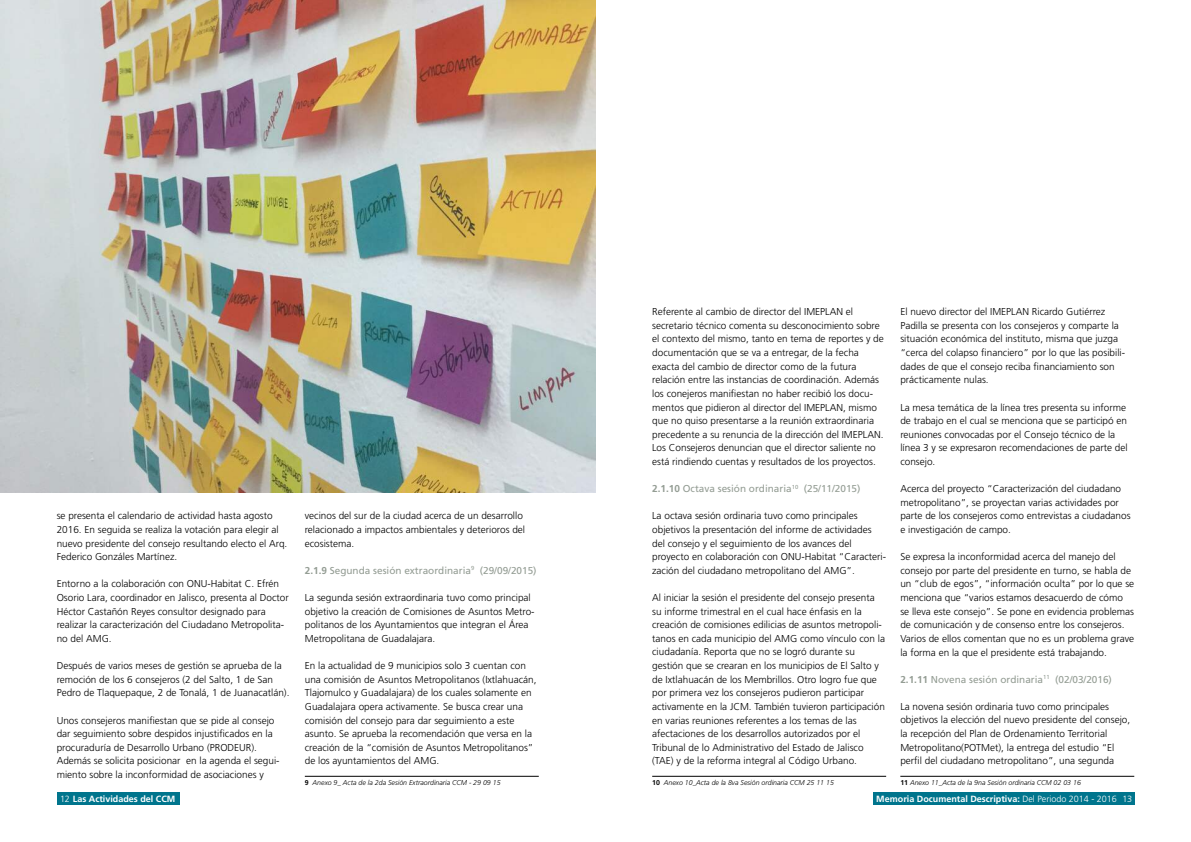
<style>
.page{position:relative;width:1191px;height:842px;background:#fff}
.page>*{position:absolute;margin:0;border:0;box-sizing:border-box;transform-origin:0 0}
.t1{font:300 10px/13.6px "Frutiger LT Std";color:#000}
.t2{font:10px "Frutiger LT Std";color:#949d94}
.t3{font:700 9px "Frutiger LT Std";color:#fff}
.t4{font:italic 300 7px "Frutiger LT Std";color:#000}
.s1{font-weight:700}
.s2{font-weight:700;font-style:normal}
.s3{font-weight:300}
</style>
<div class="page">
<hr style="left:305px;top:776px;width:234px;height:1px;background:#000">
<hr style="left:652px;top:776px;width:234px;height:1px;background:#000">
<hr style="left:900px;top:776px;width:234px;height:1px;background:#000">
<img style="left:0;top:0;width:595px;height:492px">
<div style="left:57px;top:793px;width:122px;height:12px;background:#00758d"></div>
<div style="left:873px;top:793px;width:261px;height:12px;background:#00758d"></div>
<p class="t1" style="left:57px;top:509px;width:232px">se presenta el calendario de actividad hasta agosto 2016. En seguida se realiza la votación para elegir al nuevo presidente del consejo resultando electo el Arq.<br>Federico Gonzáles Martínez.</p>
<p class="t1" style="left:57px;top:577px;width:233px">Entorno a la colaboración con ONU-Habitat C. Efrén Osorio Lara, coordinador en Jalisco, presenta al Doctor Héctor Castañón Reyes consultor designado para realizar la caracterización del Ciudadano Metropolita&shy;no del AMG.</p>
<p class="t1" style="left:57px;top:659px;width:234px">Después de varios meses de gestión se aprueba de la remoción de los 6 consejeros (2 del Salto, 1 de San<br>Pedro de Tlaquepaque, 2 de Tonalá, 1 de Juanacatlán).</p>
<p class="t1" style="left:57px;top:713px;width:224px">Unos consejeros manifiestan que se pide al consejo dar seguimiento sobre despidos injustificados en la procuraduría de Desarrollo Urbano (PRODEUR).<br>Además se solicita posicionar en la agenda el segui&shy;miento sobre la inconformidad de asociaciones y</p>
<p class="t1" style="left:305px;top:509px;width:222px">vecinos del sur de la ciudad acerca de un desarrollo relacionado a impactos ambientales y deterioros del ecosistema.</p>
<p class="t2" style="left:305px;top:564px;width:233px"><span class="s1">2.1.9</span> Segunda sesión extraordinaria<sup>9</sup> (29/09/2015)</p>
<p class="t1" style="left:305px;top:591px;width:231px">La segunda sesión extraordinaria tuvo como principal objetivo la creación de Comisiones de Asuntos Metro&shy;politanos de los Ayuntamientos que integran el Área Metropolitana de Guadalajara.</p>
<p class="t1" style="left:305px;top:659px;width:233px">En la actualidad de 9 municipios solo 3 cuentan con una comisión de Asuntos Metropolitanos (Ixtlahuacán, Tlajomulco y Guadalajara) de los cuales solamente en Guadalajara opera activamente. Se busca crear una comisión del consejo para dar seguimiento a este asunto. Se aprueba la recomendación que versa en la creación de la “comisión de Asuntos Metropolitanos” de los ayuntamientos del AMG.</p>
<p class="t4" style="left:305px;top:779px;width:197px"><span class="s2">9</span> Anexo 9_ Acta de la 2da Sesión Extraordinaria CCM - 29 09 15</p>
<p class="t1" style="left:652px;top:305px;width:233px">Referente al cambio de director del IMEPLAN el secretario técnico comenta su desconocimiento sobre el contexto del mismo, tanto en tema de reportes y de documentación que se va a entregar, de la fecha exacta del cambio de director como de la futura relación entre las instancias de coordinación. Además los conejeros manifiestan no haber recibió los docu&shy;mentos que pidieron al director del IMEPLAN, mismo que no quiso presentarse a la reunión extraordinaria precedente a su renuncia de la dirección del IMEPLAN.<br>Los Consejeros denuncian que el director saliente no está rindiendo cuentas y resultados de los proyectos.</p>
<p class="t2" style="left:652px;top:483px;width:210px"><span class="s1">2.1.10</span> Octava sesión ordinaria<sup>10</sup> (25/11/2015)</p>
<p class="t1" style="left:652px;top:509px;width:235px">La octava sesión ordinaria tuvo como principales objetivos la presentación del informe de actividades del consejo y el seguimiento de los avances del proyecto en colaboración con ONU-Habitat “Caracteri&shy;zación del ciudadano metropolitano del AMG”.</p>
<p class="t1" style="left:652px;top:591px;width:234px">Al iniciar la sesión el presidente del consejo presenta su informe trimestral en el cual hace énfasis en la creación de comisiones edilicias de asuntos metropoli&shy;tanos en cada municipio del AMG como vínculo con la ciudadanía. Reporta que no se logró durante su gestión que se crearan en los municipios de El Salto y de Ixtlahuacán de los Membrillos. Otro logro fue que por primera vez los consejeros pudieron participar activamente en la JCM. También tuvieron participación en varias reuniones referentes a los temas de las afectaciones de los desarrollos autorizados por el Tribunal de lo Administrativo del Estado de Jalisco (TAE) y de la reforma integral al Código Urbano.</p>
<p class="t4" style="left:652px;top:779px;width:183px"><span class="s2">10</span> Anexo 10_Acta de la 8va Sesión ordinaria CCM 25 11 15</p>
<p class="t1" style="left:900px;top:305px;width:226px">El nuevo director del IMEPLAN Ricardo Gutiérrez Padilla se presenta con los consejeros y comparte la situación económica del instituto, misma que juzga “cerca del colapso financiero” por lo que las posibili&shy;dades de que el consejo reciba financiamiento son prácticamente nulas.</p>
<p class="t1" style="left:900px;top:400px;width:229px">La mesa temática de la línea tres presenta su informe de trabajo en el cual se menciona que se participó en reuniones convocadas por el Consejo técnico de la línea 3 y se expresaron recomendaciones de parte del consejo.</p>
<p class="t1" style="left:900px;top:482px;width:232px">Acerca del proyecto “Caracterización del ciudadano metropolitano”, se proyectan varias actividades por parte de los consejeros como entrevistas a ciudadanos e investigación de campo.</p>
<p class="t1" style="left:900px;top:550px;width:235px">Se expresa la inconformidad acerca del manejo del consejo por parte del presidente en turno, se habla de un “club de egos”, “información oculta” por lo que se menciona que “varios estamos desacuerdo de cómo se lleva este consejo”. Se pone en evidencia problemas de comunicación y de consenso entre los consejeros.<br>Varios de ellos comentan que no es un problema grave la forma en la que el presidente está trabajando.</p>
<p class="t2" style="left:900px;top:673px;width:213px"><span class="s1">2.1.11</span> Novena sesión ordinaria<sup>11</sup> (02/03/2016)</p>
<p class="t1" style="left:900px;top:700px;width:231px">La novena sesión ordinaria tuvo como principales objetivos la elección del nuevo presidente del consejo, la recepción del Plan de Ordenamiento Territorial Metropolitano(POTMet), la entrega del estudio “El perfil del ciudadano metropolitano”, una segunda</p>
<p class="t4" style="left:900px;top:779px;width:182px"><span class="s2">11</span> Anexo 11_Acta de la 9na Sesión ordinaria CCM 02 03 16</p>
<p class="t3" style="left:60px;top:793px;width:117px"><span class="s3">12</span> Las Actividades del CCM</p>
<p class="t3" style="left:876px;top:793px;width:257px">Memoria Documental Descriptiva: <span class="s3">Del Periodo 2014 - 2016 13</span></p>
</div>
